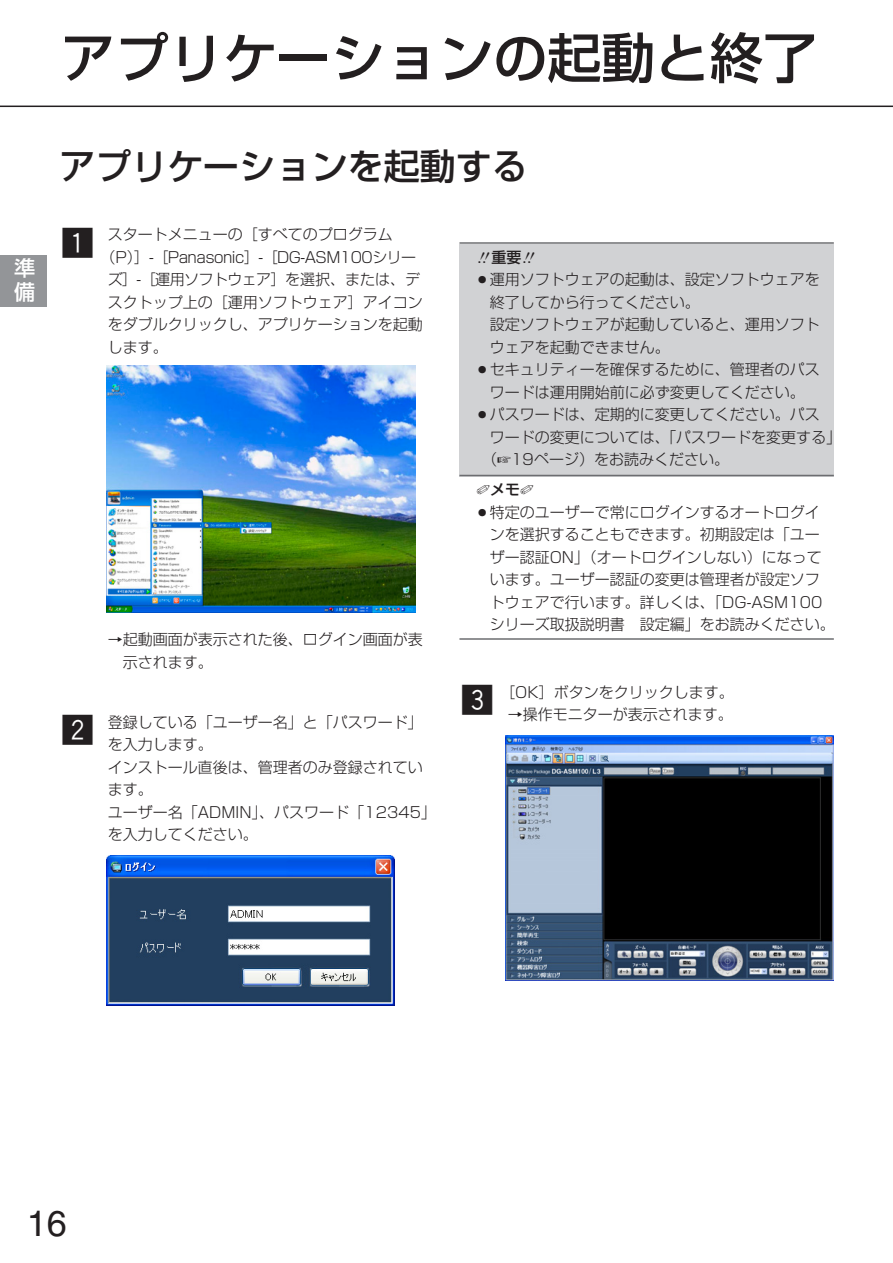
<style>
.page{position:relative;width:893px;height:1263px;background:#fff}
.page>*{position:absolute;margin:0;border:0;box-sizing:border-box;transform-origin:0 0}
.t1{font:500 54px "Shin Go";color:#231f20}
.t2{font:500 36px "Shin Go";color:#231f20}
.t3{font:36px "Helvetica";color:#231f20}
.t4{font:33px "Gthin Hround";color:#231f20}
.t5{font:500 21px/24px "Shin Go";color:#fff}
.t6{font:300 15px/22.5px "Shin Go";color:#231f20}
.t7{font:300 15px "Shin Go";letter-spacing:-.04em;color:#231f20}
.t8{font:500 15px "Shin Go";color:#231f20}
</style>
<div class="page">
<hr style="left:0;top:106px;width:892px;height:1px;background:#231f20">
<div style="left:0;top:255px;width:47px;height:51px;background:#939598"></div>
<div style="left:459px;top:244px;width:374px;height:232px;background:#d1d2d4"></div>
<hr style="left:459px;top:242px;width:374px;height:2px;background:#6c6d70">
<hr style="left:459px;top:475px;width:374px;height:1px;background:#6c6d70">
<hr style="left:459px;top:638px;width:374px;height:2px;background:#6c6d70">
<img style="left:106px;top:365px;width:309px;height:247px">
<img style="left:106px;top:856px;width:288px;height:150px">
<img style="left:506px;top:735px;width:327px;height:246px">
<h1 class="t1" style="left:61px;top:38px;width:758px">アプリケーションの起動と終了</h1>
<h3 class="t5" style="left:14px;top:259px;width:22px">準備</h3>
<h2 class="t2" style="left:60px;top:153px;width:469px">アプリケーションを起動する</h2>
<h3 class="t4" style="left:61px;top:227px;width:34px">Z</h3>
<p class="t6" style="left:108px;top:225px;width:286px">スタートメニューの［すべてのプログラム</p>
<p class="t7" style="left:100px;top:251px;width:317px">（P）］-［Panasonic］-［DG-ASM100シリー</p>
<p class="t7" style="left:108px;top:274px;width:314px">ズ］-［運用ソフトウェア］を選択、または、デ</p>
<p class="t6" style="left:108px;top:293px;width:317px">スクトップ上の［運用ソフトウェア］アイコン</p>
<p class="t6" style="left:108px;top:315px;width:317px">をダブルクリックし、アプリケーションを起動</p>
<p class="t6" style="left:108px;top:338px;width:61px">します。</p>
<p class="t6" style="left:123px;top:630px;width:302px;text-indent:-15px">→起動画面が表示された後、ログイン画面が表示されます。</p>
<h3 class="t4" style="left:61px;top:714px;width:34px">X</h3>
<p class="t6" style="left:108px;top:713px;width:330px">登録している「ユーザー名」と「パスワード」を入力します。<br>インストール直後は、管理者のみ登録されています。<br>ユーザー名「ADMIN」、パスワード「12345」を入力してください。</p>
<p class="t8" style="left:491px;top:251px;width:32px">重要</p>
<p class="t6" style="left:489px;top:270px;width:331px;text-indent:-15px">○運用ソフトウェアの起動は、設定ソフトウェアを終了してから行ってください。<br>設定ソフトウェアが起動していると、運用ソフトウェアを起動できません。</p>
<p class="t6" style="left:475px;top:360px;width:346px;text-align:center">○セキュリティーを確保するために、管理者のパスワードは運用開始前に必ず変更してください。</p>
<p class="t6" style="left:475px;top:405px;width:346px">○パスワードは、定期的に変更してください。パス</p>
<p class="t6" style="left:489px;top:428px;width:353px">ワードの変更については、「パスワードを変更する」</p>
<p class="t6" style="left:482px;top:450px;width:248px">（☞19ページ）をお読みください。</p>
<p class="t8" style="left:476px;top:484px;width:59px">✐メモ✐</p>
<p class="t6" style="left:489px;top:503px;width:346px;text-indent:-15px">○特定のユーザーで常にログインするオートログインを選択することもできます。初期設定は「ユーザー認証ON」（オートログインしない）になっています。ユーザー認証の変更は管理者が設定ソフトウェアで行います。詳しくは、「DG-ASM100シリーズ取扱説明書　設定編」をお読みください。</p>
<h3 class="t4" style="left:461px;top:684px;width:34px">C</h3>
<p class="t6" style="left:500px;top:683px;width:235px">［OK］ボタンをクリックします。</p>
<p class="t6" style="left:507px;top:705px;width:226px">→操作モニターが表示されます。</p>
<h2 class="t3" style="left:27px;top:1211px;width:42px">16</h2>
</div>
